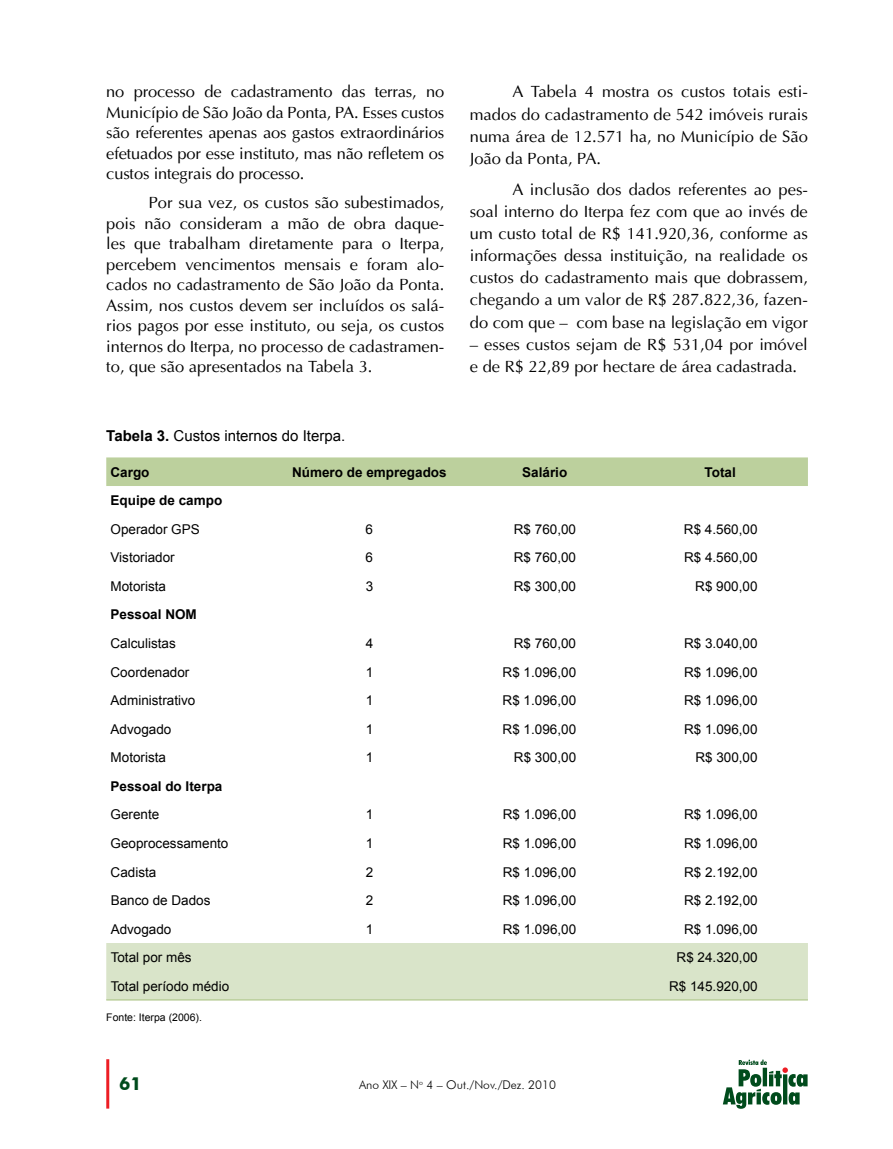
<style>
.page{position:relative;width:893px;height:1149px;background:#fff}
.page>*{position:absolute;margin:0;border:0;box-sizing:border-box;transform-origin:0 0}
.t1{font:700 18px "Futura BT";color:#004b1c}
.t2{font:16.5px/20.4px "Ottawa Plain";color:#000;text-align:justify}
.t3{font:15px "Arial";color:#000}
.t4{font:13.5px "Arial";color:#000}
.t5{font:700 13.5px "Arial";color:#000}
.t6{font:300 12px "Futura BT";color:#000}
.t7{font:10.5px "Arial";color:#000}
.s1{font-weight:700}
</style>
<div class="page">
<hr style="left:106px;top:1058px;width:3px;height:50px;background:#ed1d24">
<svg style="left:723px;top:1059px;width:85px;height:49px"></svg>
<div style="left:106px;top:457px;width:702px;height:29px;background:#bcd09d"></div>
<div style="left:106px;top:943px;width:702px;height:55px;background:#d9e4c9"></div>
<hr style="left:106px;top:998px;width:702px;height:2px;background:#bcd09d">
<p class="t2" style="left:106px;top:82px;width:340px">no processo de cadastramento das terras, no Município de São João da Ponta, PA. Esses custos são referentes apenas aos gastos extraordinários efetuados por esse instituto, mas não refletem os custos integrais do processo.</p>
<p class="t2" style="left:106px;top:192px;width:340px;text-indent:43px">Por sua vez, os custos são subestimados, pois não consideram a mão de obra daque&shy;les que trabalham diretamente para o Iterpa, percebem vencimentos mensais e foram alo&shy;cados no cadastramento de São João da Ponta.<br>Assim, nos custos devem ser incluídos os salá&shy;rios pagos por esse instituto, ou seja, os custos internos do Iterpa, no processo de cadastramen&shy;to, que são apresentados na Tabela 3.</p>
<p class="t2" style="left:470px;top:81px;width:340px;line-height:22.2px;text-indent:43px">A Tabela 4 mostra os custos totais esti&shy;mados do cadastramento de 542 imóveis rurais numa área de 12.571 ha, no Município de São João da Ponta, PA.</p>
<p class="t2" style="left:470px;top:178px;width:340px;line-height:22.2px;text-indent:43px">A inclusão dos dados referentes ao pes&shy;soal interno do Iterpa fez com que ao invés de um custo total de R$ 141.920,36, conforme as informações dessa instituição, na realidade os custos do cadastramento mais que dobrassem, chegando a um valor de R$ 287.822,36, fazen&shy;do com que – com base na legislação em vigor</p>
<p class="t2" style="left:470px;top:333px;width:340px;line-height:22.2px">– esses custos sejam de R$ 531,04 por imóvel e de R$ 22,89 por hectare de área cadastrada.</p>
<p class="t3" style="left:106px;top:426px;width:241px"><span class="s1">Tabela 3.</span> Custos internos do Iterpa.</p>
<p class="t5" style="left:111px;top:463px;width:41px">Cargo</p>
<p class="t5" style="left:292px;top:463px;width:156px">Número de empregados</p>
<p class="t5" style="left:522px;top:463px;width:47px">Salário</p>
<p class="t5" style="left:705px;top:463px;width:33px">Total</p>
<p class="t5" style="left:111px;top:491px;width:113px">Equipe de campo</p>
<p class="t4" style="left:111px;top:520px;width:91px">Operador GPS</p>
<p class="t4" style="left:366px;top:520px;width:9px">6</p>
<p class="t4" style="left:514px;top:520px;width:64px">R$ 760,00</p>
<p class="t4" style="left:684px;top:520px;width:75px">R$ 4.560,00</p>
<p class="t4" style="left:111px;top:548px;width:66px">Vistoriador</p>
<p class="t4" style="left:366px;top:548px;width:9px">6</p>
<p class="t4" style="left:514px;top:548px;width:64px">R$ 760,00</p>
<p class="t4" style="left:684px;top:548px;width:75px">R$ 4.560,00</p>
<p class="t4" style="left:111px;top:577px;width:57px">Motorista</p>
<p class="t4" style="left:366px;top:577px;width:9px">3</p>
<p class="t4" style="left:514px;top:577px;width:64px">R$ 300,00</p>
<p class="t4" style="left:695px;top:577px;width:64px">R$ 900,00</p>
<p class="t5" style="left:111px;top:605px;width:88px">Pessoal NOM</p>
<p class="t4" style="left:111px;top:634px;width:67px">Calculistas</p>
<p class="t4" style="left:366px;top:634px;width:9px">4</p>
<p class="t4" style="left:514px;top:634px;width:64px">R$ 760,00</p>
<p class="t4" style="left:684px;top:634px;width:75px">R$ 3.040,00</p>
<p class="t4" style="left:111px;top:662px;width:80px">Coordenador</p>
<p class="t4" style="left:366px;top:662px;width:9px">1</p>
<p class="t4" style="left:503px;top:662px;width:75px">R$ 1.096,00</p>
<p class="t4" style="left:684px;top:662px;width:75px">R$ 1.096,00</p>
<p class="t4" style="left:111px;top:691px;width:86px">Administrativo</p>
<p class="t4" style="left:366px;top:691px;width:9px">1</p>
<p class="t4" style="left:503px;top:691px;width:75px">R$ 1.096,00</p>
<p class="t4" style="left:684px;top:691px;width:75px">R$ 1.096,00</p>
<p class="t4" style="left:111px;top:720px;width:62px">Advogado</p>
<p class="t4" style="left:366px;top:720px;width:9px">1</p>
<p class="t4" style="left:503px;top:720px;width:75px">R$ 1.096,00</p>
<p class="t4" style="left:684px;top:720px;width:75px">R$ 1.096,00</p>
<p class="t4" style="left:111px;top:748px;width:57px">Motorista</p>
<p class="t4" style="left:366px;top:748px;width:9px">1</p>
<p class="t4" style="left:514px;top:748px;width:64px">R$ 300,00</p>
<p class="t4" style="left:695px;top:748px;width:64px">R$ 300,00</p>
<p class="t5" style="left:111px;top:776px;width:113px">Pessoal do Iterpa</p>
<p class="t4" style="left:111px;top:805px;width:50px">Gerente</p>
<p class="t4" style="left:366px;top:805px;width:9px">1</p>
<p class="t4" style="left:503px;top:805px;width:75px">R$ 1.096,00</p>
<p class="t4" style="left:684px;top:805px;width:75px">R$ 1.096,00</p>
<p class="t4" style="left:111px;top:834px;width:119px">Geoprocessamento</p>
<p class="t4" style="left:366px;top:834px;width:9px">1</p>
<p class="t4" style="left:503px;top:834px;width:75px">R$ 1.096,00</p>
<p class="t4" style="left:684px;top:834px;width:75px">R$ 1.096,00</p>
<p class="t4" style="left:111px;top:862px;width:47px">Cadista</p>
<p class="t4" style="left:366px;top:862px;width:9px">2</p>
<p class="t4" style="left:503px;top:862px;width:75px">R$ 1.096,00</p>
<p class="t4" style="left:684px;top:862px;width:75px">R$ 2.192,00</p>
<p class="t4" style="left:111px;top:891px;width:101px">Banco de Dados</p>
<p class="t4" style="left:366px;top:891px;width:9px">2</p>
<p class="t4" style="left:503px;top:891px;width:75px">R$ 1.096,00</p>
<p class="t4" style="left:684px;top:891px;width:75px">R$ 2.192,00</p>
<p class="t4" style="left:111px;top:919px;width:62px">Advogado</p>
<p class="t4" style="left:366px;top:919px;width:9px">1</p>
<p class="t4" style="left:503px;top:919px;width:75px">R$ 1.096,00</p>
<p class="t4" style="left:684px;top:919px;width:75px">R$ 1.096,00</p>
<p class="t4" style="left:111px;top:948px;width:83px">Total por mês</p>
<p class="t4" style="left:677px;top:948px;width:83px">R$ 24.320,00</p>
<p class="t4" style="left:111px;top:976px;width:120px">Total período médio</p>
<p class="t4" style="left:669px;top:976px;width:90px">R$ 145.920,00</p>
<p class="t7" style="left:106px;top:1010px;width:97px">Fonte: Iterpa (2006).</p>
<p class="t1" style="left:119px;top:1072px;width:24px">61</p>
<p class="t6" style="left:359px;top:1077px;width:198px">Ano XIX – N<sup>o</sup> 4 – Out./Nov./Dez. 2010</p>
</div>
